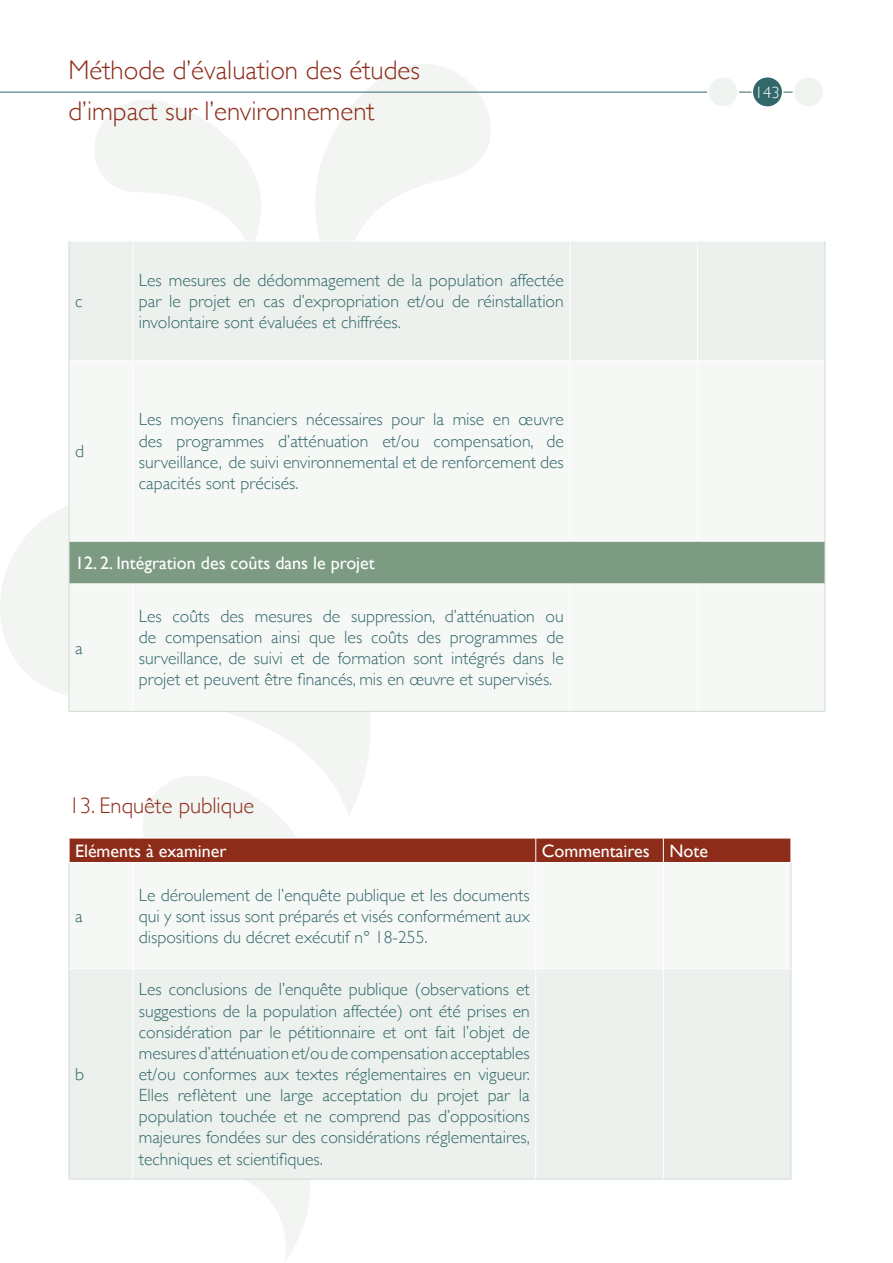
<style>
.page{position:relative;width:893px;height:1263px;background:#fff}
.page>*{position:absolute;margin:0;border:0;box-sizing:border-box;transform-origin:0 0}
.t1{font:300 27px/41px "Gill Sans";color:#8e2c1a}
.t2{font:300 22.5px "Gill Sans";color:#8e2c1a}
.t3{font:18px "Gill Sans";color:#fff}
.t4{font:300 17.7px/21.1px "Gill Sans";color:#32686a;text-align:justify}
.t5{font:300 16.5px "Gill Sans";color:#fff}
</style>
<div class="page">
<svg style="left:246px;top:1180px;width:64px;height:81px"></svg>
<svg style="left:294px;top:64px;width:267px;height:109px"></svg>
<svg style="left:56px;top:91px;width:238px;height:160px"></svg>
<div style="left:143px;top:817px;width:153px;height:20px;background:#f2f5f2"></div>
<svg style="left:0;top:441px;width:370px;height:376px"></svg>
<svg style="left:315px;top:173px;width:146px;height:67px;fill:#f2f5f2"></svg>
<hr style="left:0;top:92px;width:816px;height:1px;background:#32686a">
<div style="left:708px;top:77px;width:30px;height:30px;background:#f0f4f0;border-radius:50%"></div>
<div style="left:707px;top:76px;width:32px;height:32px;border:2px solid #fff;border-radius:50%"></div>
<div style="left:752px;top:77px;width:31px;height:30px;background:#32686a;border-radius:50%"></div>
<div style="left:751px;top:76px;width:32px;height:32px;border:2px solid #fff;border-radius:50%"></div>
<div style="left:793px;top:77px;width:31px;height:30px;background:#f0f4f0;border-radius:50%"></div>
<div style="left:793px;top:76px;width:31px;height:32px;border:2px solid #fff;border-radius:50%"></div>
<div style="left:70px;top:242px;width:755px;height:118px;background:#ecf1ed"></div>
<div style="left:70px;top:361px;width:755px;height:350px;background:#f6f8f6"></div>
<div style="left:69px;top:541px;width:756px;height:43px;background:#7d9b82"></div>
<hr style="left:69px;top:241px;width:64px;height:1px;background:#fff">
<hr style="left:133px;top:241px;width:437px;height:1px;background:#fff">
<hr style="left:132px;top:241px;width:1px;height:119px;background:#fff">
<hr style="left:569px;top:241px;width:1px;height:119px;background:#fff">
<hr style="left:697px;top:241px;width:1px;height:119px;background:#fff">
<hr style="left:132px;top:361px;width:1px;height:180px;background:#fff">
<hr style="left:569px;top:361px;width:1px;height:180px;background:#fff">
<hr style="left:697px;top:361px;width:1px;height:180px;background:#fff">
<hr style="left:69px;top:541px;width:64px;height:1px;background:#fff">
<hr style="left:133px;top:541px;width:437px;height:1px;background:#fff">
<hr style="left:570px;top:541px;width:127px;height:1px;background:#fff">
<hr style="left:697px;top:541px;width:128px;height:1px;background:#fff">
<hr style="left:69px;top:583px;width:64px;height:1px;background:#fff">
<hr style="left:133px;top:583px;width:437px;height:1px;background:#fff">
<hr style="left:132px;top:584px;width:1px;height:127px;background:#fff">
<hr style="left:570px;top:583px;width:127px;height:1px;background:#fff">
<hr style="left:569px;top:584px;width:1px;height:127px;background:#fff">
<hr style="left:697px;top:583px;width:128px;height:1px;background:#fff">
<hr style="left:697px;top:584px;width:1px;height:127px;background:#fff">
<hr style="left:69px;top:241px;width:1px;height:120px;background:#d2dcd2">
<hr style="left:825px;top:241px;width:1px;height:120px;background:#d2dcd2">
<hr style="left:69px;top:361px;width:1px;height:180px;background:#d2dcd2">
<hr style="left:825px;top:361px;width:1px;height:180px;background:#d2dcd2">
<hr style="left:69px;top:541px;width:1px;height:43px;background:#d2dcd2">
<hr style="left:825px;top:541px;width:1px;height:43px;background:#d2dcd2">
<hr style="left:69px;top:584px;width:1px;height:127px;background:#d2dcd2">
<hr style="left:825px;top:584px;width:1px;height:127px;background:#d2dcd2">
<hr style="left:69px;top:711px;width:64px;height:1px;background:#d2dcd2">
<hr style="left:133px;top:711px;width:437px;height:1px;background:#d2dcd2">
<hr style="left:570px;top:711px;width:127px;height:1px;background:#d2dcd2">
<hr style="left:697px;top:711px;width:128px;height:1px;background:#d2dcd2">
<div style="left:70px;top:969px;width:721px;height:210px;background:#ecf1ed"></div>
<hr style="left:69px;top:863px;width:1px;height:106px;background:#d2dcd2">
<hr style="left:791px;top:863px;width:1px;height:106px;background:#d2dcd2">
<hr style="left:69px;top:969px;width:1px;height:210px;background:#d2dcd2">
<hr style="left:791px;top:969px;width:1px;height:210px;background:#d2dcd2">
<hr style="left:69px;top:1179px;width:64px;height:1px;background:#d2dcd2">
<hr style="left:133px;top:1179px;width:403px;height:1px;background:#d2dcd2">
<hr style="left:536px;top:1179px;width:127px;height:1px;background:#d2dcd2">
<hr style="left:663px;top:1179px;width:128px;height:1px;background:#d2dcd2">
<hr style="left:69px;top:968px;width:64px;height:1px;background:#fff">
<hr style="left:132px;top:969px;width:1px;height:210px;background:#fff">
<hr style="left:535px;top:969px;width:1px;height:210px;background:#fff">
<hr style="left:663px;top:969px;width:1px;height:210px;background:#fff">
<div style="left:69px;top:838px;width:722px;height:24px;background:#8e2c1a"></div>
<h1 class="t1" style="left:68px;top:48px;width:353px">Méthode d’évaluation des études d’impact sur l’environnement</h1>
<p class="t5" style="left:755px;top:79px;width:26px">143</p>
<p class="t4" style="left:75px;top:290px;width:9px">c</p>
<p class="t4" style="left:75px;top:440px;width:10px">d</p>
<p class="t4" style="left:139px;top:269px;width:426px">Les mesures de dédommagement de la population affectée par le projet en cas d’expropriation et/ou de réinstallation involontaire sont évaluées et chiffrées.</p>
<p class="t4" style="left:139px;top:408px;width:426px">Les moyens financiers nécessaires pour la mise en œuvre des programmes d’atténuation et/ou compensation, de surveillance, de suivi environnemental et de renforcement des capacités sont précisés.</p>
<p class="t3" style="left:75px;top:552px;width:301px">12. 2. Intégration des coûts dans le projet</p>
<p class="t4" style="left:75px;top:636px;width:9px">a</p>
<p class="t4" style="left:139px;top:605px;width:426px">Les coûts des mesures de suppression, d’atténuation ou de compensation ainsi que les coûts des programmes de surveillance, de suivi et de formation sont intégrés dans le projet et peuvent être financés, mis en œuvre et supervisés.</p>
<p class="t2" style="left:69px;top:788px;width:187px">13. Enquête publique</p>
<p class="t3" style="left:75px;top:840px;width:153px">Eléments à examiner</p>
<p class="t3" style="left:542px;top:840px;width:168px">Commentaires Note</p>
<p class="t4" style="left:75px;top:904px;width:9px">a</p>
<p class="t4" style="left:75px;top:1063px;width:10px">b</p>
<p class="t4" style="left:139px;top:883px;width:392px">Le déroulement de l’enquête publique et les documents qui y sont issus sont préparés et visés conformément aux dispositions du décret exécutif n° 18-255.</p>
<p class="t4" style="left:139px;top:978px;width:392px">Les conclusions de l’enquête publique (observations et suggestions de la population affectée) ont été prises en considération par le pétitionnaire et ont fait l’objet de mesures d’atténuation et/ou de compensation acceptables et/ou conformes aux textes réglementaires en vigueur.<br>Elles reflètent une large acceptation du projet par la population touchée et ne comprend pas d’oppositions majeures fondées sur des considérations réglementaires, techniques et scientifiques.</p>
</div>
